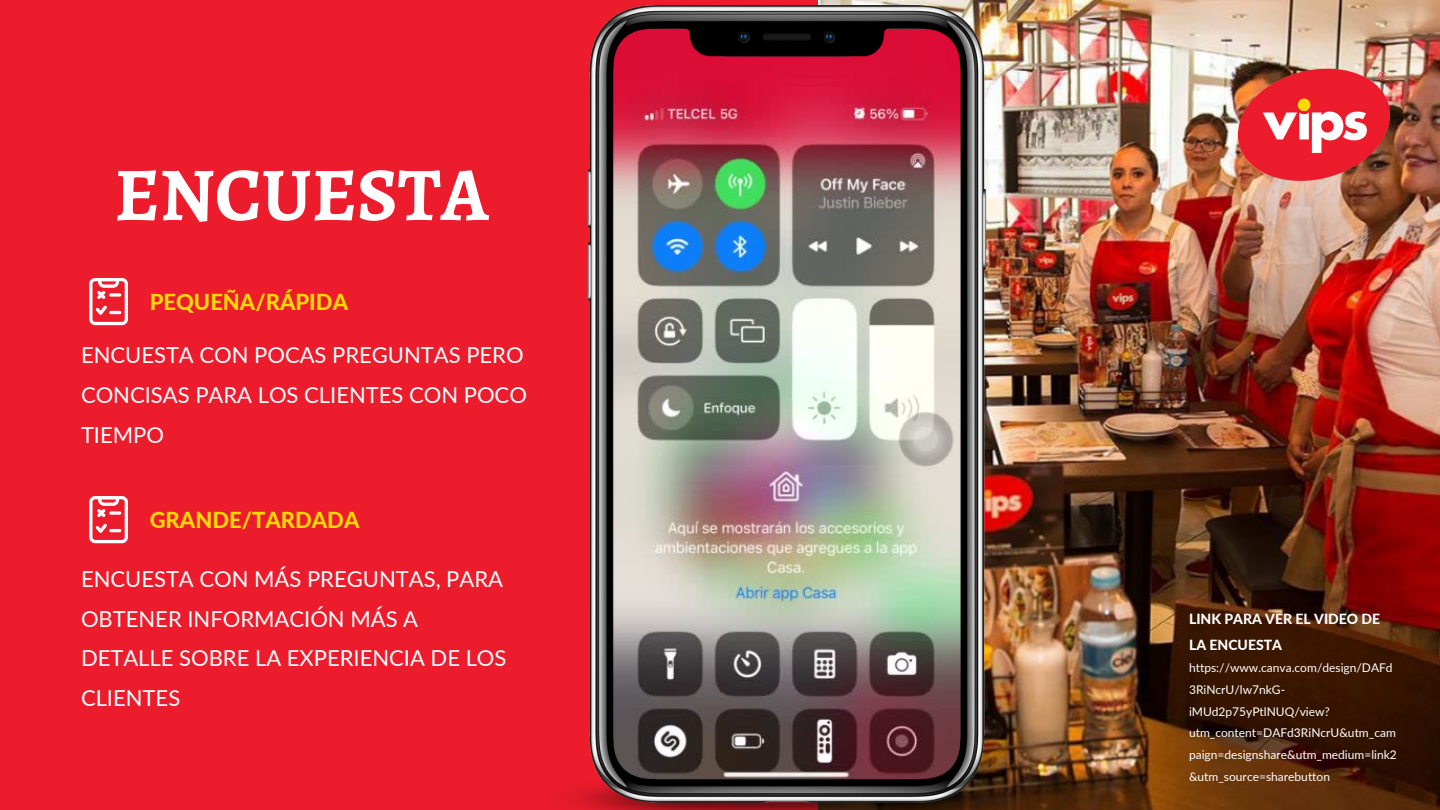
<style>
.page{position:relative;width:1440px;height:810px;background:#ec1c2c}
.page>*{position:absolute;margin:0;border:0;box-sizing:border-box;transform-origin:0 0}
.t1{font:700 76px "Alegreya";color:#fff}
.t2{font:22px/39.8px "Lato";color:#fff}
.t3{font:800 22px "Lato";color:#fcd904}
.t4{font:800 14px/25.5px "Lato";color:#fff}
.t5{font:12px/21.8px "Lato";color:#fff}
</style>
<div class="page">
<img style="left:819px;top:0;width:621px;height:810px">
<img style="left:567px;top:5px;width:473px;height:805px">
<img style="left:1189px;top:0;width:249px;height:249px">
<svg style="left:89px;top:278px;width:39px;height:47px"></svg>
<svg style="left:89px;top:496px;width:39px;height:47px"></svg>
<h1 class="t1" style="left:114px;top:143px;width:376px">ENCUESTA</h1>
<h2 class="t3" style="left:150px;top:288px;width:200px">PEQUEÑA/RÁPIDA</h2>
<h2 class="t2" style="left:81px;top:335px;width:447px">ENCUESTA CON POCAS PREGUNTAS PERO<br>CONCISAS PARA LOS CLIENTES CON POCO<br>TIEMPO</h2>
<h2 class="t3" style="left:150px;top:506px;width:211px">GRANDE/TARDADA</h2>
<h2 class="t2" style="left:81px;top:558px;width:427px">ENCUESTA CON MÁS PREGUNTAS, PARA<br>OBTENER INFORMACIÓN MÁS A<br>DETALLE SOBRE LA EXPERIENCIA DE LOS<br>CLIENTES</h2>
<p class="t4" style="left:1189px;top:606px;width:193px">LINK PARA VER EL VIDEO DE<br>LA ENCUESTA</p>
<p class="t5" style="left:1189px;top:656px;width:209px">https://www.canva.com/design/DAFd<br>3RiNcrU/lw7nkG&shy;iMUd2p75yPtlNUQ/view? utm_content=DAFd3RiNcrU&amp;utm_cam paign=designshare&amp;utm_medium=link2 &amp;utm_source=sharebutton</p>
</div>
